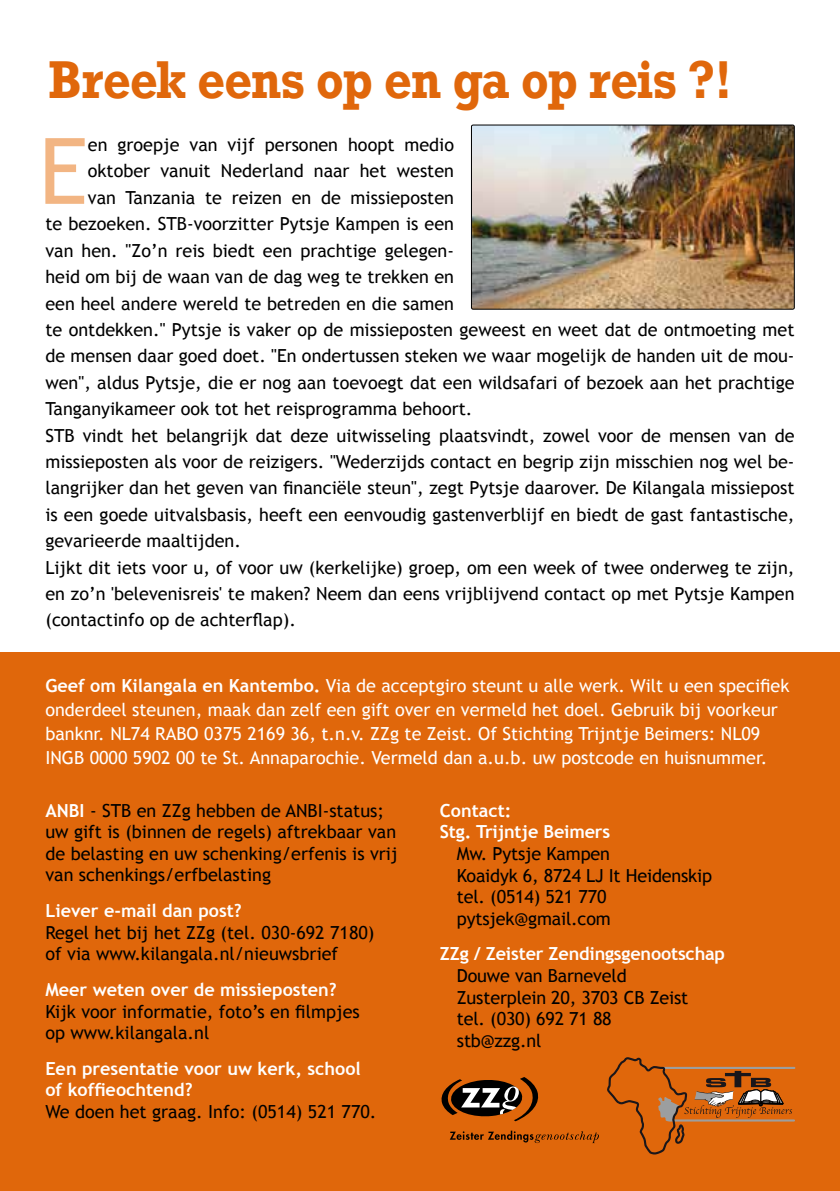
<style>
.page{position:relative;width:840px;height:1191px;background:#fff}
.page>*{position:absolute;margin:0;border:0;box-sizing:border-box;transform-origin:0 0}
.t1{font:91.8px "Trebuchet MS";color:#f2b583}
.t2{font:700 50px "Rockwell";letter-spacing:-.02em;color:#e0670b;scale:.9 1}
.t3{font:18px/21.6px "Trebuchet MS";color:#000}
.t4{font:18px/24px "Trebuchet MS";color:#fff}
.t5{font:700 18px/21.6px "Trebuchet MS";color:#fff}
.s1{font-weight:700}
.s2{font-weight:700;color:#fff}
</style>
<div class="page">
<div style="left:0;top:653px;width:839px;height:538px;background:#e0670b"></div>
<hr style="left:672px;top:1119px;width:122px;height:2px;background:#9c9e9f">
<hr style="left:661px;top:1066px;width:133px;height:3px;background:#9c9e9f">
<svg style="left:607px;top:1057px;width:184px;height:97px"></svg>
<svg style="left:449px;top:1130px;width:149px;height:13px"></svg>
<svg style="left:441px;top:1077px;width:98px;height:44px"></svg>
<img style="left:473px;top:127px;width:319px;height:180px">
<div style="left:471px;top:125px;width:323px;height:184px;border:1px solid #000;border-radius:2px"></div>
<h2 class="t2" style="left:48px;top:48px;width:761px">Breek eens op en ga op reis ?!</h2>
<h1 class="t1" style="left:39px;top:117px;width:51px">E</h1>
<p class="t3" style="left:88px;top:134px;width:367px">en groepje van vijf personen hoopt medio</p>
<p class="t3" style="left:88px;top:160px;width:367px">oktober vanuit Nederland naar het westen</p>
<p class="t3" style="left:88px;top:187px;width:367px">van Tanzania te reizen en de missieposten</p>
<p class="t3" style="left:45px;top:213px;width:410px">te bezoeken. STB-voorzitter Pytsje Kampen is een</p>
<p class="t3" style="left:45px;top:240px;width:410px">van hen. "Zo’n reis biedt een prachtige gelegen-</p>
<p class="t3" style="left:45px;top:266px;width:410px">heid om bij de waan van de dag weg te trekken en</p>
<p class="t3" style="left:45px;top:292px;width:410px">een heel andere wereld te betreden en die samen</p>
<p class="t3" style="left:45px;top:319px;width:750px">te ontdekken." Pytsje is vaker op de missieposten geweest en weet dat de ontmoeting met</p>
<p class="t3" style="left:45px;top:345px;width:750px">de mensen daar goed doet. "En ondertussen steken we waar mogelijk de handen uit de mou-</p>
<p class="t3" style="left:45px;top:372px;width:750px">wen", aldus Pytsje, die er nog aan toevoegt dat een wildsafari of bezoek aan het prachtige</p>
<p class="t3" style="left:45px;top:398px;width:428px">Tanganyikameer ook tot het reisprogramma behoort.</p>
<p class="t3" style="left:45px;top:424px;width:750px">STB vindt het belangrijk dat deze uitwisseling plaatsvindt, zowel voor de mensen van de</p>
<p class="t3" style="left:45px;top:451px;width:750px">missieposten als voor de reizigers. "Wederzijds contact en begrip zijn misschien nog wel be-</p>
<p class="t3" style="left:45px;top:477px;width:750px">langrijker dan het geven van financiële steun", zegt Pytsje daarover. De Kilangala missiepost</p>
<p class="t3" style="left:45px;top:504px;width:750px">is een goede uitvalsbasis, heeft een eenvoudig gastenverblijf en biedt de gast fantastische,</p>
<p class="t3" style="left:45px;top:530px;width:197px">gevarieerde maaltijden.</p>
<p class="t3" style="left:45px;top:557px;width:750px">Lijkt dit iets voor u, of voor uw (kerkelijke) groep, om een week of twee onderweg te zijn,</p>
<p class="t3" style="left:45px;top:583px;width:750px">en zo’n 'belevenisreis' te maken? Neem dan eens vrijblijvend contact op met Pytsje Kampen</p>
<p class="t3" style="left:45px;top:609px;width:252px">(contactinfo op de achterflap).</p>
<p class="t4" style="left:45px;top:674px;width:745px"><span class="s1">Geef om Kilangala en Kantembo.</span> Via de acceptgiro steunt u alle werk. Wilt u een specifiek onderdeel steunen, maak dan zelf een gift over en vermeld het doel. Gebruik bij voorkeur banknr. NL74 RABO 0375 2169 36, t.n.v. ZZg te Zeist. Of Stichting Trijntje Beimers: NL09<br>INGB 0000 5902 00 te St. Annaparochie. Vermeld dan a.u.b. uw postcode en huisnummer.</p>
<p class="t3" style="left:45px;top:799px;width:353px"><span class="s2">ANBI</span> - STB en ZZg hebben de ANBI-status; uw gift is (binnen de regels) aftrekbaar van de belasting en uw schenking/erfenis is vrij van schenkings/erfbelasting</p>
<p class="t5" style="left:45px;top:900px;width:198px">Liever e-mail dan post?</p>
<p class="t3" style="left:45px;top:921px;width:330px">Regel het bij het ZZg (tel. 030-692 7180) of via www.kilangala.nl/nieuwsbrief</p>
<p class="t5" style="left:45px;top:978px;width:293px">Meer weten over de missieposten?</p>
<p class="t3" style="left:45px;top:1000px;width:316px">Kijk voor informatie, foto’s en filmpjes op www.kilangala.nl</p>
<p class="t5" style="left:45px;top:1057px;width:317px">Een presentatie voor uw kerk, school of koffieochtend?</p>
<p class="t3" style="left:45px;top:1101px;width:332px">We doen het graag. Info: (0514) 521 770.</p>
<p class="t5" style="left:439px;top:799px;width:172px">Contact:<br>Stg. Trijntje Beimers</p>
<p class="t3" style="left:456px;top:843px;width:257px">Mw. Pytsje Kampen<br>Koaidyk 6, 8724 LJ It Heidenskip tel. (0514) 521 770 pytsjek@gmail.com</p>
<p class="t5" style="left:439px;top:943px;width:286px">ZZg / Zeister Zendingsgenootschap</p>
<p class="t3" style="left:456px;top:965px;width:233px">Douwe van Barneveld<br>Zusterplein 20, 3703 CB Zeist tel. (030) 692 71 88 stb@zzg.nl</p>
</div>
